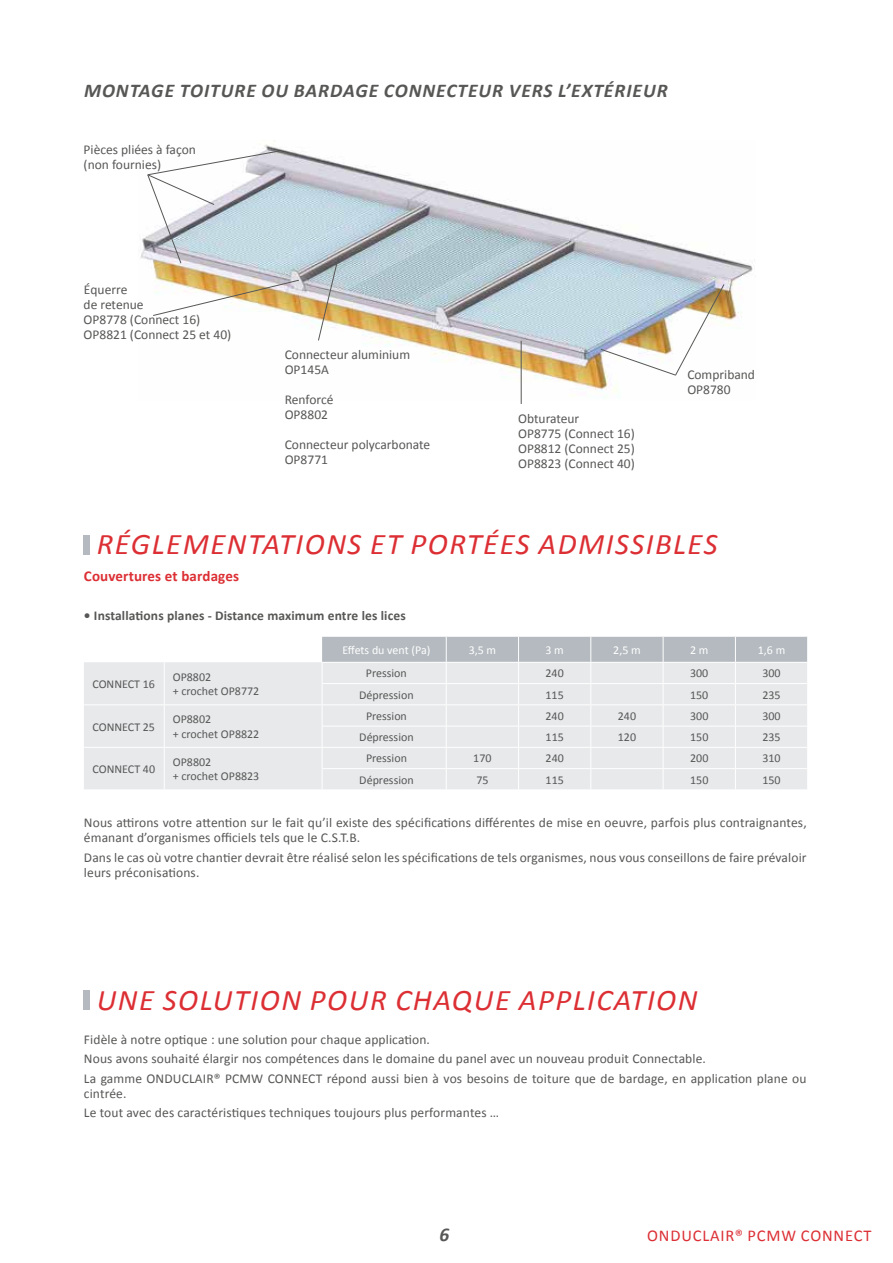
<style>
.page{position:relative;width:893px;height:1263px;background:#fff}
.page>*{position:absolute;margin:0;border:0;box-sizing:border-box;transform-origin:0 0}
.t1{font:italic 30px "Calibri";letter-spacing:.05em;color:#dc2f34}
.t2{font:italic 700 19.5px "Calibri";letter-spacing:.05em;color:#575756}
.t3{font:16.5px "Calibri";letter-spacing:.05em;color:#dc2f34}
.t4{font:700 15px "Calibri";letter-spacing:.01em;color:#dc2f34}
.t5{font:13.5px/15px "Calibri";letter-spacing:.01em;color:#575756}
.t6{font:700 13.5px "Calibri";letter-spacing:.01em;color:#575756}
.t7{font:12px/14.4px "Calibri";color:#575756}
.t8{font:12px "Calibri";letter-spacing:-.005em;color:#fff}
</style>
<div class="page">
<img style="left:140px;top:140px;width:615px;height:261px">
<img style="left:152px;top:279px;width:148px;height:37px">
<svg style="left:318px;top:259px;width:21px;height:82px"></svg>
<hr style="left:521px;top:341px;width:1px;height:63px;background:#575756">
<img style="left:600px;top:283px;width:125px;height:93px">
<svg style="left:147px;top:150px;width:133px;height:114px"></svg>
<div style="left:84px;top:535px;width:6px;height:19px;background:#b4babf"></div>
<div style="left:84px;top:990px;width:6px;height:19px;background:#b4babf"></div>
<div style="left:84px;top:662px;width:238px;height:127px;background:#e7e9eb"></div>
<svg style="left:164px;top:662px;width:1px;height:127px"></svg>
<svg style="left:322px;top:637px;width:486px;height:152px;background:#dee1e3"></svg>
<hr style="left:322px;top:662px;width:124px;height:1px;background:#fff">
<hr style="left:446px;top:662px;width:73px;height:1px;background:#fff">
<hr style="left:519px;top:662px;width:72px;height:1px;background:#fff">
<hr style="left:591px;top:662px;width:72px;height:1px;background:#fff">
<hr style="left:663px;top:662px;width:72px;height:1px;background:#fff">
<hr style="left:735px;top:662px;width:73px;height:1px;background:#fff">
<hr style="left:322px;top:683px;width:124px;height:1px;background:#fff">
<hr style="left:446px;top:683px;width:73px;height:1px;background:#fff">
<hr style="left:519px;top:683px;width:72px;height:1px;background:#fff">
<hr style="left:591px;top:683px;width:72px;height:1px;background:#fff">
<hr style="left:663px;top:683px;width:72px;height:1px;background:#fff">
<hr style="left:735px;top:683px;width:72px;height:1px;background:#fff">
<hr style="left:84px;top:704px;width:80px;height:1px;background:#fff">
<hr style="left:164px;top:704px;width:158px;height:1px;background:#fff">
<hr style="left:322px;top:704px;width:124px;height:1px;background:#fff">
<hr style="left:446px;top:704px;width:73px;height:1px;background:#fff">
<hr style="left:519px;top:704px;width:72px;height:1px;background:#fff">
<hr style="left:591px;top:704px;width:72px;height:1px;background:#fff">
<hr style="left:663px;top:704px;width:72px;height:1px;background:#fff">
<hr style="left:735px;top:704px;width:72px;height:1px;background:#fff">
<hr style="left:322px;top:726px;width:124px;height:1px;background:#fff">
<hr style="left:446px;top:726px;width:73px;height:1px;background:#fff">
<hr style="left:519px;top:726px;width:72px;height:1px;background:#fff">
<hr style="left:591px;top:726px;width:72px;height:1px;background:#fff">
<hr style="left:663px;top:726px;width:72px;height:1px;background:#fff">
<hr style="left:735px;top:726px;width:72px;height:1px;background:#fff">
<hr style="left:84px;top:747px;width:80px;height:1px;background:#fff">
<hr style="left:164px;top:747px;width:158px;height:1px;background:#fff">
<hr style="left:322px;top:747px;width:124px;height:1px;background:#fff">
<hr style="left:446px;top:747px;width:73px;height:1px;background:#fff">
<hr style="left:519px;top:747px;width:72px;height:1px;background:#fff">
<hr style="left:591px;top:747px;width:72px;height:1px;background:#fff">
<hr style="left:663px;top:747px;width:72px;height:1px;background:#fff">
<hr style="left:735px;top:747px;width:72px;height:1px;background:#fff">
<hr style="left:322px;top:768px;width:124px;height:1px;background:#fff">
<hr style="left:446px;top:768px;width:73px;height:1px;background:#fff">
<hr style="left:519px;top:768px;width:72px;height:1px;background:#fff">
<hr style="left:591px;top:768px;width:72px;height:1px;background:#fff">
<hr style="left:663px;top:768px;width:72px;height:1px;background:#fff">
<hr style="left:735px;top:768px;width:72px;height:1px;background:#fff">
<h2 class="t2" style="left:84px;top:78px;width:585px">MONTAGE TOITURE OU BARDAGE CONNECTEUR VERS L’EXTÉRIEUR</h2>
<p class="t5" style="left:84px;top:142px;width:114px">Pièces pliées à façon (non fournies)</p>
<p class="t5" style="left:84px;top:282px;width:149px">Équerre<br>de retenue<br>OP8778 (Connect 16)<br>OP8821 (Connect 25 et 40)</p>
<p class="t5" style="left:285px;top:347px;width:127px">Connecteur aluminium<br>OP145A</p>
<p class="t5" style="left:285px;top:392px;width:50px">Renforcé<br>OP8802</p>
<p class="t5" style="left:285px;top:437px;width:147px">Connecteur polycarbonate<br>OP8771</p>
<p class="t5" style="left:518px;top:411px;width:118px">Obturateur<br>OP8775 (Connect 16)<br>OP8812 (Connect 25)<br>OP8823 (Connect 40)</p>
<p class="t5" style="left:687px;top:367px;width:69px">Compriband<br>OP8780</p>
<h1 class="t1" style="left:97px;top:524px;width:622px">RÉGLEMENTATIONS ET PORTÉES ADMISSIBLES</h1>
<p class="t4" style="left:84px;top:567px;width:157px">Couvertures et bardages</p>
<p class="t6" style="left:84px;top:607px;width:323px">• Installations planes - Distance maximum entre les lices</p>
<p class="t8" style="left:342px;top:642px;width:90px">Effets du vent (Pa)</p>
<p class="t8" style="left:469px;top:642px;width:29px">3,5 m</p>
<p class="t8" style="left:545px;top:642px;width:20px">3 m</p>
<p class="t8" style="left:613px;top:642px;width:29px">2,5 m</p>
<p class="t8" style="left:690px;top:642px;width:20px">2 m</p>
<p class="t8" style="left:758px;top:642px;width:29px">1,6 m</p>
<p class="t7" style="left:92px;top:677px;width:64px">CONNECT 16</p>
<p class="t7" style="left:173px;top:670px;width:88px">OP8802<br>+ crochet OP8772</p>
<p class="t7" style="left:366px;top:666px;width:42px">Pression</p>
<p class="t7" style="left:546px;top:666px;width:20px">240</p>
<p class="t7" style="left:690px;top:666px;width:20px">300</p>
<p class="t7" style="left:762px;top:666px;width:20px">300</p>
<p class="t7" style="left:359px;top:687px;width:56px">Dépression</p>
<p class="t7" style="left:546px;top:687px;width:20px">115</p>
<p class="t7" style="left:690px;top:687px;width:20px">150</p>
<p class="t7" style="left:762px;top:687px;width:20px">235</p>
<p class="t7" style="left:92px;top:719px;width:64px">CONNECT 25</p>
<p class="t7" style="left:173px;top:712px;width:88px">OP8802<br>+ crochet OP8822</p>
<p class="t7" style="left:366px;top:709px;width:42px">Pression</p>
<p class="t7" style="left:546px;top:709px;width:20px">240</p>
<p class="t7" style="left:618px;top:709px;width:20px">240</p>
<p class="t7" style="left:690px;top:709px;width:20px">300</p>
<p class="t7" style="left:762px;top:709px;width:20px">300</p>
<p class="t7" style="left:359px;top:730px;width:56px">Dépression</p>
<p class="t7" style="left:546px;top:730px;width:20px">115</p>
<p class="t7" style="left:618px;top:730px;width:20px">120</p>
<p class="t7" style="left:690px;top:730px;width:20px">150</p>
<p class="t7" style="left:762px;top:730px;width:20px">235</p>
<p class="t7" style="left:92px;top:762px;width:64px">CONNECT 40</p>
<p class="t7" style="left:173px;top:755px;width:88px">OP8802<br>+ crochet OP8823</p>
<p class="t7" style="left:366px;top:751px;width:42px">Pression</p>
<p class="t7" style="left:473px;top:751px;width:20px">170</p>
<p class="t7" style="left:546px;top:751px;width:20px">240</p>
<p class="t7" style="left:690px;top:751px;width:20px">200</p>
<p class="t7" style="left:762px;top:751px;width:20px">310</p>
<p class="t7" style="left:359px;top:773px;width:56px">Dépression</p>
<p class="t7" style="left:476px;top:773px;width:14px">75</p>
<p class="t7" style="left:546px;top:773px;width:20px">115</p>
<p class="t7" style="left:690px;top:773px;width:20px">150</p>
<p class="t7" style="left:762px;top:773px;width:20px">150</p>
<p class="t5" style="left:84px;top:815px;width:724px">Nous attirons votre attention sur le fait qu’il existe des spécifications différentes de mise en oeuvre, parfois plus contraignantes, émanant d’organismes officiels tels que le C.S.T.B.</p>
<p class="t5" style="left:84px;top:850px;width:724px">Dans le cas où votre chantier devrait être réalisé selon les spécifications de tels organismes, nous vous conseillons de faire prévaloir leurs préconisations.</p>
<h1 class="t1" style="left:97px;top:979px;width:602px">UNE SOLUTION POUR CHAQUE APPLICATION</h1>
<p class="t5" style="left:84px;top:1030px;width:724px;line-height:19.2px">Fidèle à notre optique : une solution pour chaque application.<br>Nous avons souhaité élargir nos compétences dans le domaine du panel avec un nouveau produit Connectable.<br>La gamme ONDUCLAIR® PCMW CONNECT répond aussi bien à vos besoins de toiture que de bardage, en application plane ou</p>
<p class="t5" style="left:84px;top:1084px;width:417px;line-height:19.2px">cintrée.<br>Le tout avec des caractéristiques techniques toujours plus performantes …</p>
<h2 class="t2" style="left:439px;top:1222px;width:11px">6</h2>
<p class="t3" style="left:647px;top:1225px;width:226px">ONDUCLAIR® PCMW CONNECT</p>
</div>
